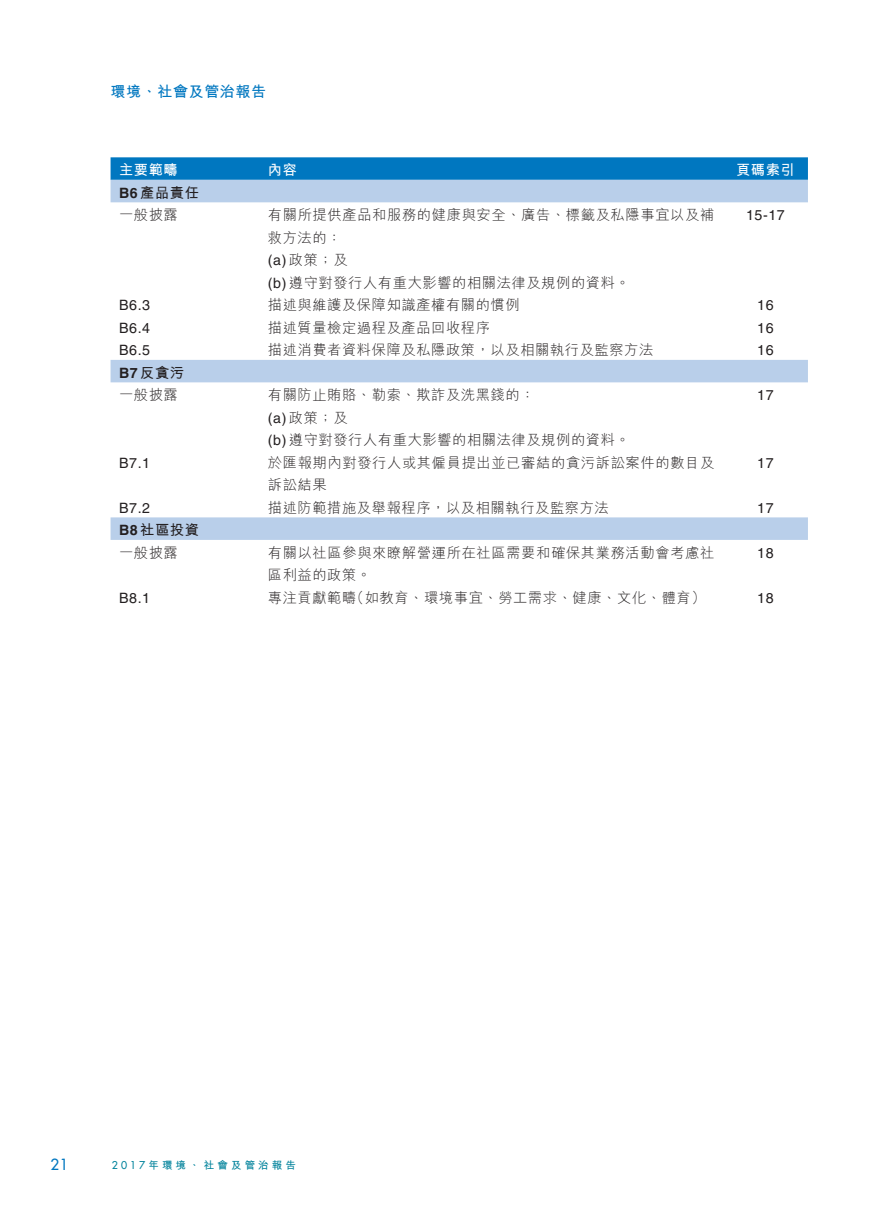
<style>
.page{position:relative;width:893px;height:1212px;background:#fff}
.page>*{position:absolute;margin:0;border:0;box-sizing:border-box;transform-origin:0 0}
.t1{font:700 15px "M Hei HK";letter-spacing:.04em;color:#0077c0}
.t2{font:500 15px "Futura Std";color:#0077c0}
._1__內文{font:300 14.25px "M Hei HK";letter-spacing:.04em;color:#231f20}
._1__內文-2{font:14.25px "Helvetica LT Std";letter-spacing:.04em;color:#231f20}
._1__內文-3{font:700 14.25px "M Hei HK";letter-spacing:.04em;color:#231f20}
._1__內文-4{font:700 14.25px "M Hei HK";letter-spacing:.04em;color:#fff}
.t3{font:700 10.5px "M Hei HK";letter-spacing:.295em;color:#00829b}
.s1{font-family:"Helvetica LT Std"}
.s2{font-family:"Helvetica LT Std";font-weight:400}
.s3{font-family:"Futura Std";font-weight:500}
</style>
<div class="page">
<svg style="left:111px;top:157px;width:697px;height:23px;background:#067ac1"></svg>
<svg style="left:111px;top:180px;width:697px;height:360px"></svg>
<p class="t1" style="left:111px;top:81px;width:157px">環境、社會及管治報告</p>
<p class="_1__內文-4" style="left:119px;top:159px;width:60px">主要範疇</p>
<p class="_1__內文-3" style="left:119px;top:182px;width:81px"><span class="s1">B6</span>產品責任</p>
<p class="_1__內文-4" style="left:268px;top:159px;width:31px">內容</p>
<p class="_1__內文-4" style="left:736px;top:159px;width:60px">頁碼索引</p>
<p class="_1__內文" style="left:119px;top:208px;width:60px">一般披露</p>
<p class="_1__內文" style="left:268px;top:208px;width:448px">有關所提供產品和服務的健康與安全、廣告、標籤及私隱事宜以及補</p>
<p class="_1__內文-2" style="left:746px;top:207px;width:40px">15-17</p>
<p class="_1__內文" style="left:268px;top:230px;width:75px">救方法的：</p>
<p class="_1__內文" style="left:268px;top:253px;width:81px"><span class="s2">)a(</span> 政策；及</p>
<p class="_1__內文" style="left:268px;top:275px;width:363px"><span class="s2">)b(</span> 遵守對發行人有重大影響的相關法律及規例的資料。</p>
<p class="_1__內文-2" style="left:119px;top:297px;width:33px">B6.3</p>
<p class="_1__內文" style="left:268px;top:298px;width:253px">描述與維護及保障知識產權有關的慣例</p>
<p class="_1__內文-2" style="left:757px;top:297px;width:18px">16</p>
<p class="_1__內文-2" style="left:119px;top:319px;width:33px">B6.4</p>
<p class="_1__內文" style="left:268px;top:320px;width:224px">描述質量檢定過程及產品回收程序</p>
<p class="_1__內文-2" style="left:757px;top:319px;width:18px">16</p>
<p class="_1__內文-2" style="left:119px;top:342px;width:33px">B6.5</p>
<p class="_1__內文-3" style="left:119px;top:362px;width:67px"><span class="s1">B7</span>反貪污</p>
<p class="_1__內文" style="left:268px;top:343px;width:387px">描述消費者資料保障及私隱政策，以及相關執行及監察方法</p>
<p class="_1__內文-2" style="left:757px;top:342px;width:18px">16</p>
<p class="_1__內文" style="left:119px;top:388px;width:60px">一般披露</p>
<p class="_1__內文" style="left:268px;top:388px;width:268px">有關防止賄賂、勒索、欺詐及洗黑錢的：</p>
<p class="_1__內文-2" style="left:757px;top:387px;width:18px">17</p>
<p class="_1__內文-2" style="left:119px;top:454px;width:33px">B7.1</p>
<p class="_1__內文-2" style="left:119px;top:499px;width:33px">B7.2</p>
<p class="_1__內文-3" style="left:119px;top:519px;width:81px"><span class="s1">B8</span>社區投資</p>
<p class="_1__內文" style="left:268px;top:410px;width:81px"><span class="s2">)a(</span> 政策；及</p>
<p class="_1__內文" style="left:268px;top:433px;width:363px"><span class="s2">)b(</span> 遵守對發行人有重大影響的相關法律及規例的資料。</p>
<p class="_1__內文" style="left:268px;top:455px;width:448px">於匯報期內對發行人或其僱員提出並已審結的貪污訴訟案件的數目及</p>
<p class="_1__內文" style="left:268px;top:478px;width:60px">訴訟結果</p>
<p class="_1__內文" style="left:268px;top:500px;width:342px">描述防範措施及舉報程序，以及相關執行及監察方法</p>
<p class="_1__內文-2" style="left:757px;top:454px;width:18px">17</p>
<p class="_1__內文-2" style="left:757px;top:499px;width:18px">17</p>
<p class="_1__內文" style="left:119px;top:545px;width:60px">一般披露</p>
<p class="_1__內文-2" style="left:119px;top:589px;width:33px">B8.1</p>
<p class="_1__內文" style="left:268px;top:545px;width:448px">有關以社區參與來瞭解營運所在社區需要和確保其業務活動會考慮社</p>
<p class="_1__內文" style="left:268px;top:568px;width:105px">區利益的政策。</p>
<p class="_1__內文" style="left:350px;top:590px;width:357px">（如教育、環境事宜、勞工需求、健康、文化、體育(</p>
<p class="_1__內文" style="left:268px;top:590px;width:90px">專注貢獻範疇</p>
<p class="_1__內文-2" style="left:757px;top:544px;width:18px">18</p>
<p class="_1__內文-2" style="left:757px;top:589px;width:18px">18</p>
<p class="t2" style="left:51px;top:1155px;width:19px">21</p>
<p class="t3" style="left:112px;top:1158px;width:186px"><span class="s3">2017</span>年環境、社會及管治報告</p>
</div>
